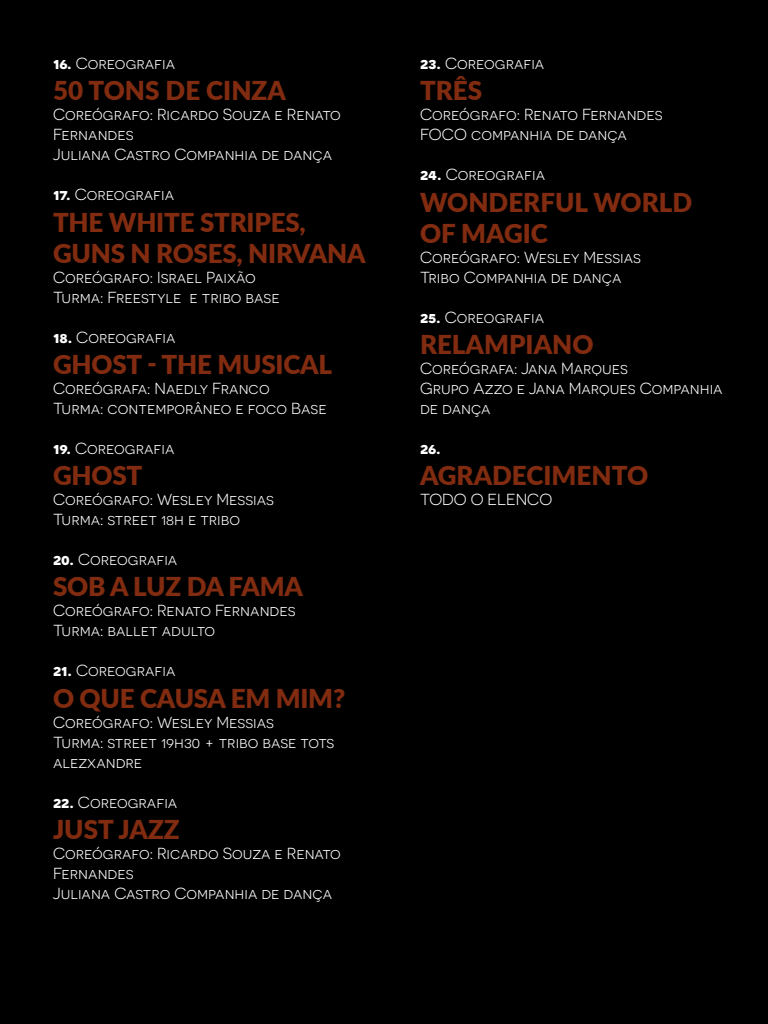
<style>
.page{position:relative;width:768px;height:1024px;background:#000}
.page>*{position:absolute;margin:0;border:0;box-sizing:border-box;transform-origin:0 0}
.Tit2{font:900 26px/31.2px "Lato";letter-spacing:-.01em;color:#812b10}
.Correografos{font:16px/20px "Novecentosanswide";color:#fff}
.Correografos-2{font:700 16px "Novecentosanswide";color:#fff}
.s1{font-weight:700}
</style>
<div class="page">
<p class="Correografos" style="left:53px;top:53px;width:124px"><span class="s1">16.</span> Coreografia</p>
<p class="Tit2" style="left:53px;top:74px;width:234px">50 TONS DE CINZA</p>
<p class="Correografos" style="left:53px;top:105px;width:289px">Coreógrafo: Ricardo Souza e Renato<br>Fernandes</p>
<p class="Correografos" style="left:53px;top:145px;width:281px">Juliana Castro Companhia de dança</p>
<p class="Correografos" style="left:53px;top:185px;width:123px"><span class="s1">17.</span> Coreografia</p>
<p class="Tit2" style="left:53px;top:205px;width:314px">THE WHITE STRIPES,<br>GUNS N ROSES, NIRVANA</p>
<p class="Correografos" style="left:53px;top:267px;width:204px">Coreógrafo: Israel Paixão</p>
<p class="Correografos" style="left:53px;top:287px;width:228px">Turma: Freestyle e tribo base</p>
<p class="Correografos" style="left:53px;top:327px;width:124px"><span class="s1">18.</span> Coreografia</p>
<p class="Tit2" style="left:53px;top:348px;width:281px">GHOST - THE MUSICAL</p>
<p class="Correografos" style="left:53px;top:378px;width:218px">Coreógrafa: Naedly Franco</p>
<p class="Correografos" style="left:53px;top:398px;width:275px">Turma: contemporâneo e foco Base</p>
<p class="Correografos" style="left:53px;top:438px;width:123px"><span class="s1">19.</span> Coreografia</p>
<p class="Tit2" style="left:53px;top:459px;width:91px">GHOST</p>
<p class="Correografos" style="left:53px;top:489px;width:222px">Coreógrafo: Wesley Messias</p>
<p class="Correografos" style="left:53px;top:509px;width:189px">Turma: street 18h e tribo</p>
<p class="Correografos" style="left:53px;top:549px;width:126px"><span class="s1">20.</span> Coreografia</p>
<p class="Tit2" style="left:53px;top:570px;width:251px">SOB A LUZ DA FAMA</p>
<p class="Correografos" style="left:53px;top:601px;width:244px">Coreógrafo: Renato Fernandes</p>
<p class="Correografos" style="left:53px;top:621px;width:164px">Turma: ballet adulto</p>
<p class="Correografos" style="left:53px;top:661px;width:124px"><span class="s1">21.</span> Coreografia</p>
<p class="Tit2" style="left:53px;top:681px;width:294px">O QUE CAUSA EM MIM?</p>
<p class="Correografos" style="left:53px;top:712px;width:222px">Coreógrafo: Wesley Messias</p>
<p class="Correografos" style="left:53px;top:732px;width:283px">Turma: street 19h30 + tribo base tots alezxandre</p>
<p class="Correografos" style="left:53px;top:792px;width:126px"><span class="s1">22.</span> Coreografia</p>
<p class="Tit2" style="left:53px;top:813px;width:128px">JUST JAZZ</p>
<p class="Correografos" style="left:53px;top:843px;width:289px">Coreógrafo: Ricardo Souza e Renato<br>Fernandes</p>
<p class="Correografos" style="left:53px;top:883px;width:281px">Juliana Castro Companhia de dança</p>
<p class="Correografos" style="left:420px;top:53px;width:126px"><span class="s1">23.</span> Coreografia</p>
<p class="Tit2" style="left:420px;top:74px;width:64px">TRÊS</p>
<p class="Correografos" style="left:420px;top:105px;width:244px">Coreógrafo: Renato Fernandes</p>
<p class="Correografos" style="left:420px;top:125px;width:209px">FOCO companhia de dança</p>
<p class="Correografos" style="left:420px;top:165px;width:127px"><span class="s1">24.</span> Coreografia</p>
<p class="Tit2" style="left:420px;top:185px;width:274px">WONDERFUL WORLD<br>OF MAGIC</p>
<p class="Correografos" style="left:420px;top:247px;width:222px">Coreógrafo: Wesley Messias</p>
<p class="Correografos" style="left:420px;top:267px;width:203px">Tribo Companhia de dança</p>
<p class="Correografos" style="left:420px;top:307px;width:126px"><span class="s1">25.</span> Coreografia</p>
<p class="Tit2" style="left:420px;top:328px;width:175px">RELAMPIANO</p>
<p class="Correografos" style="left:420px;top:358px;width:210px">Coreógrafa: Jana Marques</p>
<p class="Correografos" style="left:420px;top:378px;width:304px">Grupo Azzo e Jana Marques Companhia de dança</p>
<p class="Correografos-2" style="left:420px;top:438px;width:22px">26.</p>
<p class="Tit2" style="left:420px;top:459px;width:230px">AGRADECIMENTO</p>
<p class="Correografos" style="left:420px;top:489px;width:134px">TODO O ELENCO</p>
</div>
